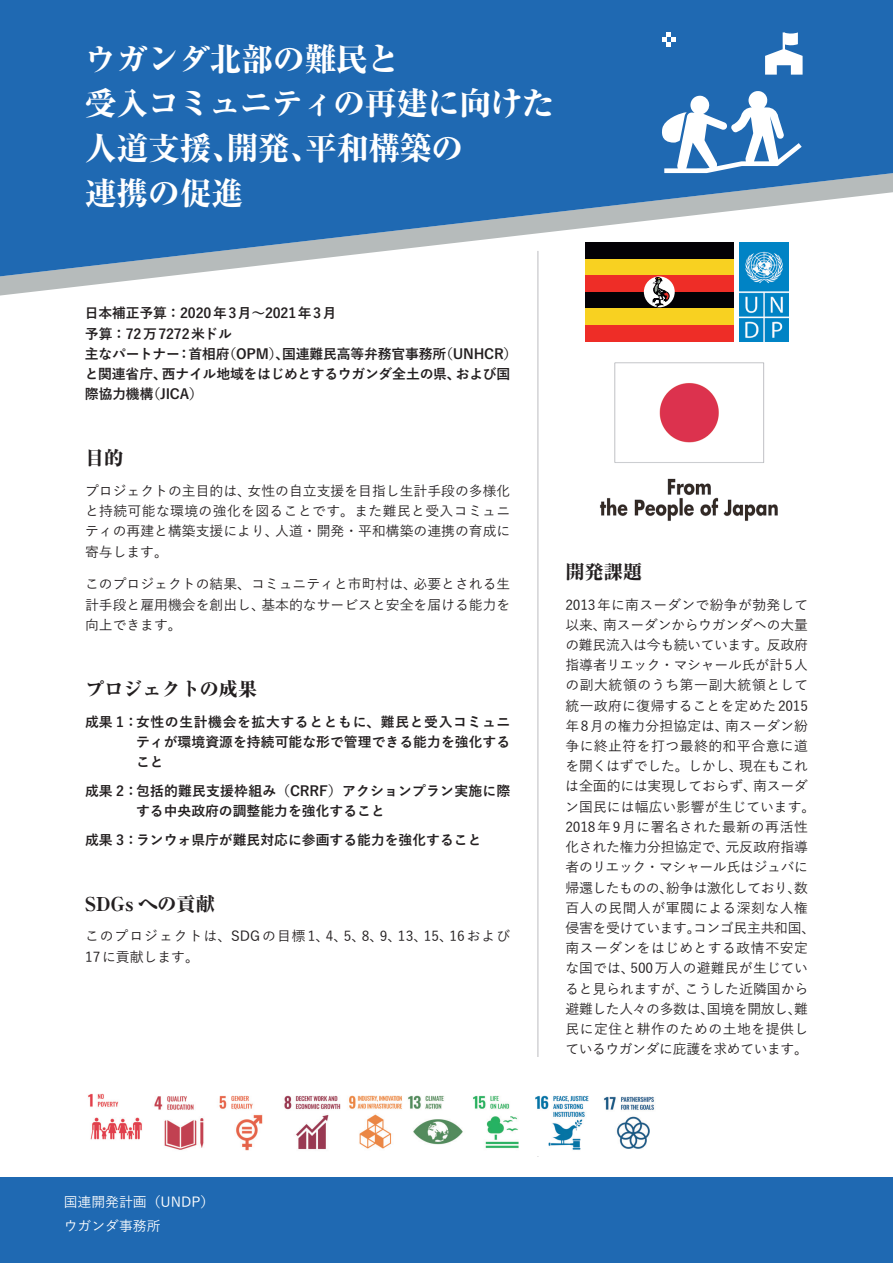
<style>
.page{position:relative;width:893px;height:1263px;background:#fff}
.page>*{position:absolute;margin:0;border:0;box-sizing:border-box;transform-origin:0 0}
.t1{font:800 31.95px/44.7px "Ryumin Pro";letter-spacing:-.01em;color:#fff}
.t2{font:800 19.2px "Ryumin Pro";color:#231f20}
.t3{font:500 13.8px/20.2px "Yu Go";color:#231f20;text-align:justify}
.t4{font:700 13.8px/20.2px "Yu Go";color:#231f20}
.t5{font:500 13.8px/20.2px "Yu Go";letter-spacing:.07em;color:#231f20}
.t6{font:500 13.8px/23.4px "Yu Go";color:#fff}
</style>
<div class="page">
<svg style="left:0;top:276px;width:740px;height:20px"></svg>
<svg style="left:0;top:0;width:893px;height:276px;background:#407eba"></svg>
<div style="left:0;top:1178px;width:893px;height:85px;background:#1f69b2"></div>
<hr style="left:538px;top:251px;width:1px;height:906px;background:#bcbdc0">
<img style="left:600px;top:362px;width:178px;height:159px">
<img style="left:740px;top:242px;width:49px;height:99px">
<div style="left:585px;top:242px;width:148px;height:99px;background:#030105"></div>
<div style="left:585px;top:259px;width:148px;height:33px;background:#f8d121"></div>
<div style="left:585px;top:275px;width:148px;height:17px;background:#ee2d27"></div>
<div style="left:585px;top:308px;width:148px;height:33px;background:#f8d121"></div>
<div style="left:585px;top:325px;width:148px;height:16px;background:#ee2d27"></div>
<div style="left:644px;top:276px;width:31px;height:31px;background:#fff;border-radius:50%"></div>
<svg style="left:651px;top:277px;width:22px;height:30px"></svg>
<svg style="left:662px;top:32px;width:14px;height:14px"></svg>
<svg style="left:660px;top:90px;width:142px;height:83px"></svg>
<svg style="left:765px;top:32px;width:38px;height:43px"></svg>
<div style="left:519px;top:1057px;width:47px;height:99px;background:#fff"></div>
<img style="left:535px;top:1095px;width:120px;height:55px">
<img style="left:219px;top:1095px;width:300px;height:56px">
<img style="left:88px;top:1093px;width:54px;height:47px">
<img style="left:154px;top:1096px;width:50px;height:54px">
<h1 class="t1" style="left:85px;top:34px;width:471px">ウガンダ北部の難民と<br>受入コミュニティの再建に向けた人道支援、開発、平和構築の<br>連携の促進</h1>
<p class="t4" style="left:85px;top:304px;width:434px">日本補正予算：2020年3月～2021年3月<br>予算：72万7272米ドル<br>主なパートナー：首相府（OPM）、国連難民高等弁務官事務所（UNHCR）と関連省庁、西ナイル地域をはじめとするウガンダ全土の県、および国際協力機構（JICA）</p>
<h2 class="t2" style="left:85px;top:443px;width:40px">目的</h2>
<p class="t3" style="left:85px;top:479px;width:427px">プロジェクトの主目的は、女性の自立支援を目指し生計手段の多様化と持続可能な環境の強化を図ることです。また難民と受入コミュニティの再建と構築支援により、人道・開発・平和構築の連携の育成に寄与します。</p>
<p class="t3" style="left:85px;top:572px;width:427px">このプロジェクトの結果、コミュニティと市町村は、必要とされる生計手段と雇用機会を創出し、基本的なサービスと安全を届ける能力を向上できます。</p>
<h2 class="t2" style="left:85px;top:674px;width:174px">プロジェクトの成果</h2>
<p class="t4" style="left:136px;top:712px;width:376px;text-align:justify;text-indent:-51px">成果 1：女性の生計機会を拡大するとともに、難民と受入コミュニティが環境資源を持続可能な形で管理できる能力を強化すること</p>
<p class="t4" style="left:136px;top:781px;width:376px;text-indent:-51px">成果 2：包括的難民支援枠組み（CRRF）アクションプラン実施に際する中央政府の調整能力を強化すること</p>
<p class="t4" style="left:85px;top:830px;width:398px">成果 3：ランウォ県庁が難民対応に参画する能力を強化すること</p>
<h2 class="t2" style="left:85px;top:889px;width:131px">SDGs への貢献</h2>
<p class="t5" style="left:85px;top:924px;width:427px">このプロジェクトは、SDG の目標 1、4、5、8、9、13、15、16 および<br>17に貢献します。</p>
<h2 class="t2" style="left:566px;top:557px;width:78px">開発課題</h2>
<p class="t3" style="left:565px;top:593px;width:251px;text-align:left">2013年に南スーダンで紛争が勃発して以来、南スーダンからウガンダへの大量の難民流入は今も続いています。反政府指導者リエック・マシャール氏が計5人の副大統領のうち第一副大統領として統一政府に復帰することを定めた2015年8月の権力分担協定は、南スーダン紛争に終止符を打つ最終的和平合意に道を開くはずでした。しかし、現在もこれは全面的には実現しておらず、南スーダン国民には幅広い影響が生じています。<br>2018年9月に署名された最新の再活性化された権力分担協定で、元反政府指導者のリエック・マシャール氏はジュバに帰還したものの、紛争は激化しており、数百人の民間人が軍閥による深刻な人権侵害を受けています。コンゴ民主共和国、南スーダンをはじめとする政情不安定な国では、500万人の避難民が生じていると見られますが、こうした近隣国から避難した人々の多数は、国境を開放し、難民に定住と耕作のための土地を提供しているウガンダに庇護を求めています。</p>
<p class="t6" style="left:64px;top:1188px;width:152px">国連開発計画（UNDP）ウガンダ事務所</p>
</div>
